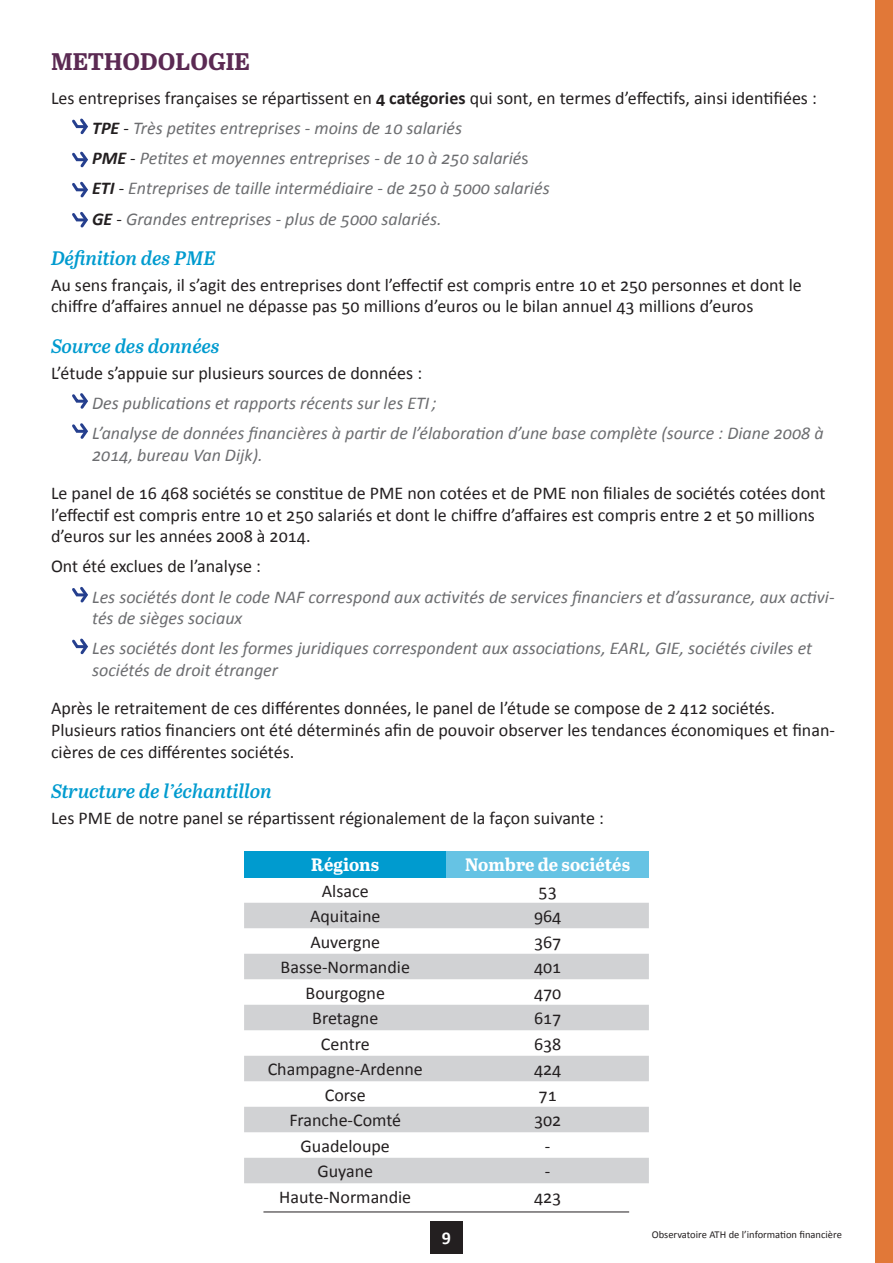
<style>
.page{position:relative;width:893px;height:1263px;background:#fff}
.page>*{position:absolute;margin:0;border:0;box-sizing:border-box;transform-origin:0 0}
.t1{font:700 24px "Abril Text";color:#5b2a53}
.t2{font:italic 600 19.5px "Abril Text";color:#009bcf}
.t3{font:18px/21.6px "Calibri";color:#231f20}
.t4{font:italic 18px/30.2px "Calibri";color:#6c6d70}
.t5{font:700 18px "Abril Text";color:#fff}
.t6{font:700 18px "Calibri";color:#fff}
.t7{font:10.5px "Calibri";color:#231f20}
.s1{font-style:normal;color:#231f20}
.s2{font-weight:700;font-style:normal;color:#231f20}
.s3{font-weight:700;color:#231f20}
.s4{font-style:normal}
</style>
<div class="page">
<hr style="left:263px;top:1212px;width:366px;height:1px;background:#231f20">
<div style="left:430px;top:1221px;width:33px;height:32px;background:#231f20"></div>
<div style="left:876px;top:0;width:17px;height:1263px;background:#e17838"></div>
<svg style="left:72px;top:118px;width:16px;height:17px"></svg>
<svg style="left:72px;top:151px;width:16px;height:17px"></svg>
<svg style="left:72px;top:181px;width:16px;height:17px"></svg>
<svg style="left:72px;top:212px;width:16px;height:16px"></svg>
<svg style="left:72px;top:393px;width:16px;height:16px"></svg>
<svg style="left:72px;top:423px;width:16px;height:16px"></svg>
<svg style="left:72px;top:586px;width:16px;height:17px"></svg>
<svg style="left:72px;top:638px;width:16px;height:17px"></svg>
<div style="left:244px;top:851px;width:202px;height:26px;background:#009bcf"></div>
<div style="left:446px;top:851px;width:203px;height:26px;background:#66c3e4"></div>
<svg style="left:244px;top:903px;width:405px;height:280px;fill:#d1d2d4"></svg>
<h1 class="t1" style="left:51px;top:43px;width:200px">METHODOLOGIE</h1>
<p class="t4" style="left:92px;top:82px;width:726px;text-indent:-41px"><span class="s1">Les entreprises françaises se répartissent en</span> <span class="s2">4 catégories</span> <span class="s1">qui sont, en termes d’effectifs, ainsi identifiées :<br></span><span class="s3">TPE</span> <span class="s1">-</span> Très petites entreprises - moins de 10 salariés<br><span class="s3">PME</span> <span class="s1">-</span> Petites et moyennes entreprises - de 10 à 250 salarié<span class="s4">s<br></span><span class="s3">ETI</span> <span class="s1">-</span> Entreprises de taille intermédiaire - de 250 à 5000 salariés<br><span class="s3">GE</span> <span class="s1">-</span> Grandes entreprises - plus de 5000 salariés.</p>
<p class="t2" style="left:51px;top:244px;width:166px">Définition des PME</p>
<p class="t3" style="left:51px;top:273px;width:752px">Au sens français, il s’agit des entreprises dont l’effectif est compris entre 10 et 250 personnes et dont le chiffre d’affaires annuel ne dépasse pas 50 millions d’euros ou le bilan annuel 43 millions d’euros</p>
<p class="t2" style="left:51px;top:332px;width:170px">Source des données</p>
<p class="t3" style="left:51px;top:361px;width:373px">L’étude s’appuie sur plusieurs sources de données :</p>
<p class="t4" style="left:92px;top:387px;width:733px">Des publications et rapports récents sur les ETI;<br>L’analyse de données financières à partir de l’élaboration d’une base complète (source : Diane 2008 à</p>
<p class="t4" style="left:92px;top:439px;width:172px">2014, bureau Van Dijk).</p>
<p class="t3" style="left:51px;top:481px;width:776px">Le panel de 16 468 sociétés se constitue de PME non cotées et de PME non filiales de sociétés cotées dont l’effectif est compris entre 10 et 250 salariés et dont le chiffre d’affaires est compris entre 2 et 50 millions d’euros sur les années 2008 à 2014.</p>
<p class="t3" style="left:51px;top:555px;width:211px">Ont été exclues de l’analyse :</p>
<p class="t4" style="left:92px;top:585px;width:744px;line-height:21.6px">Les sociétés dont le code NAF correspond aux activités de services financiers et d’assurance, aux activi&shy;tés de sièges sociaux</p>
<p class="t4" style="left:92px;top:637px;width:721px;line-height:21.6px">Les sociétés dont les formes juridiques correspondent aux associations, EARL, GIE, sociétés civiles et sociétés de droit étranger</p>
<p class="t3" style="left:51px;top:697px;width:785px">Après le retraitement de ces différentes données, le panel de l’étude se compose de 2 412 sociétés.<br>Plusieurs ratios financiers ont été déterminés afin de pouvoir observer les tendances économiques et finan&shy;cières de ces différentes sociétés.</p>
<p class="t2" style="left:51px;top:777px;width:222px">Structure de l’échantillon</p>
<p class="t3" style="left:51px;top:806px;width:554px">Les PME de notre panel se répartissent régionalement de la façon suivante :</p>
<p class="t5" style="left:311px;top:851px;width:69px">Régions</p>
<p class="t5" style="left:465px;top:851px;width:166px">Nombre de sociétés</p>
<p class="t3" style="left:322px;top:879px;width:48px">Alsace</p>
<p class="t3" style="left:539px;top:879px;width:20px">53</p>
<p class="t3" style="left:310px;top:905px;width:72px">Aquitaine</p>
<p class="t3" style="left:534px;top:905px;width:29px">964</p>
<p class="t3" style="left:310px;top:930px;width:71px">Auvergne</p>
<p class="t3" style="left:534px;top:930px;width:29px">367</p>
<p class="t3" style="left:281px;top:956px;width:131px">Basse-Normandie</p>
<p class="t3" style="left:534px;top:956px;width:29px">401</p>
<p class="t3" style="left:306px;top:981px;width:81px">Bourgogne</p>
<p class="t3" style="left:534px;top:981px;width:29px">470</p>
<p class="t3" style="left:312px;top:1007px;width:68px">Bretagne</p>
<p class="t3" style="left:534px;top:1007px;width:29px">617</p>
<p class="t3" style="left:321px;top:1032px;width:50px">Centre</p>
<p class="t3" style="left:534px;top:1032px;width:29px">638</p>
<p class="t3" style="left:268px;top:1058px;width:157px">Champagne-Ardenne</p>
<p class="t3" style="left:534px;top:1058px;width:29px">424</p>
<p class="t3" style="left:325px;top:1083px;width:43px">Corse</p>
<p class="t3" style="left:539px;top:1083px;width:20px">71</p>
<p class="t3" style="left:289px;top:1109px;width:113px">Franche-Comté</p>
<p class="t3" style="left:534px;top:1109px;width:29px">302</p>
<p class="t3" style="left:301px;top:1134px;width:91px">Guadeloupe</p>
<p class="t3" style="left:545px;top:1134px;width:7px">-</p>
<p class="t3" style="left:317px;top:1160px;width:57px">Guyane</p>
<p class="t3" style="left:545px;top:1160px;width:7px">-</p>
<p class="t3" style="left:279px;top:1185px;width:133px">Haute-Normandie</p>
<p class="t3" style="left:534px;top:1185px;width:29px">423</p>
<p class="t6" style="left:442px;top:1227px;width:11px">9</p>
<p class="t7" style="left:652px;top:1228px;width:192px">Observatoire ATH de l’information financière</p>
</div>
